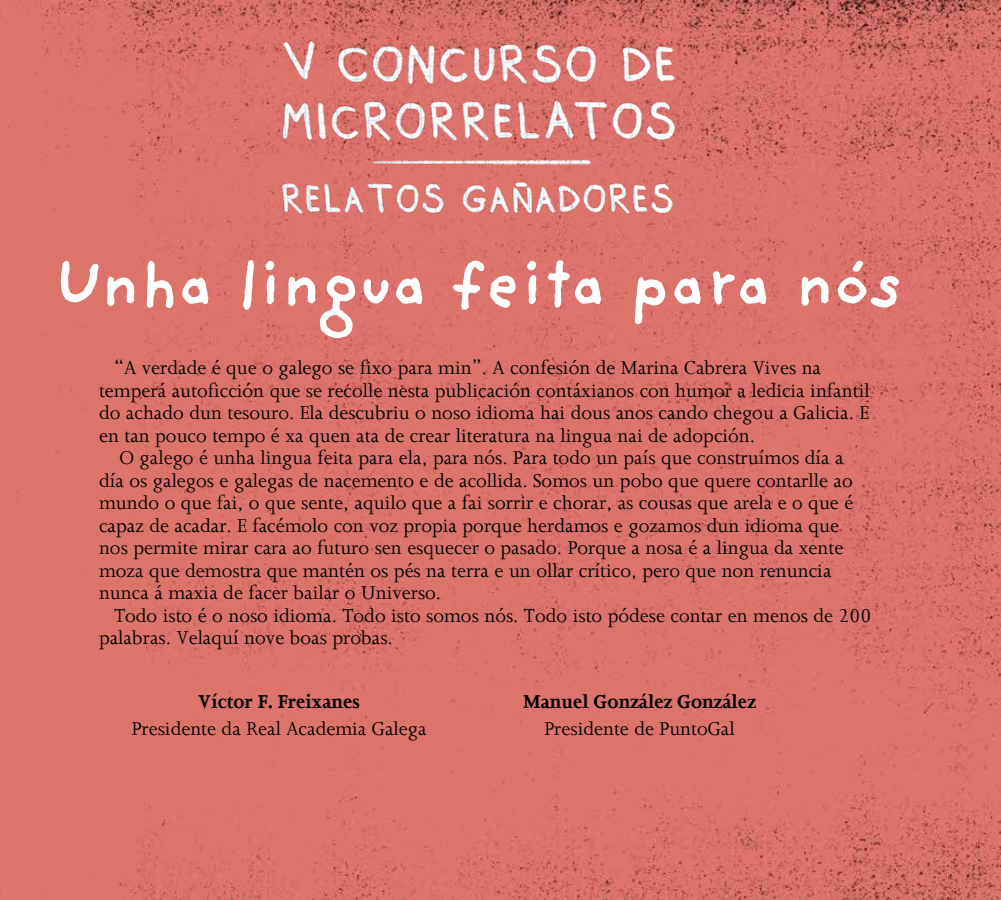
<style>
.page{position:relative;width:1001px;height:900px;background:#fff}
.page>*{position:absolute;margin:0;border:0;box-sizing:border-box;transform-origin:0 0}
.t1{font:700 66px "Providence Sans Pro";letter-spacing:-.01em;color:#fff}
.t2{font:21px/22.5px "Joanna";color:#000}
.t3{font:700 21px "Joanna";color:#000}
</style>
<div class="page">
<img style="left:0;top:0;width:1000px;height:900px">
<img style="left:205px;top:6px;width:568px;height:257px">
<p class="t1" style="left:55px;top:245px;width:849px">Unha lingua feita para nós</p>
<p class="t2" style="left:99px;top:357px;width:772px;text-indent:15px">“A verdade é que o galego se fixo para min”. A confesión de Marina Cabrera Vives na temperá autoficción que se recolle nesta publicación contáxianos con humor a ledicia infantil do achado dun tesouro. Ela descubriu o noso idioma hai dous anos cando chegou a Galicia. E en tan pouco tempo é xa quen ata de crear literatura na lingua nai de adopción.</p>
<p class="t2" style="left:99px;top:447px;width:755px;text-indent:20px">O galego é unha lingua feita para ela, para nós. Para todo un país que construímos día a día os galegos e galegas de nacemento e de acollida. Somos un pobo que quere contarlle ao mundo o que fai, o que sente, aquilo que a fai sorrir e chorar, as cousas que arela e o que é capaz de acadar. E facémolo con voz propia porque herdamos e gozamos dun idioma que nos permite mirar cara ao futuro sen esquecer o pasado. Porque a nosa é a lingua da xente moza que demostra que mantén os pés na terra e un ollar crítico, pero que non renuncia nunca á maxia de facer bailar o Universo.</p>
<p class="t2" style="left:99px;top:604px;width:773px;text-indent:15px">Todo isto é o noso idioma. Todo isto somos nós. Todo isto pódese contar en menos de 200 palabras. Velaquí nove boas probas.</p>
<p class="t3" style="left:198px;top:690px;width:163px">Víctor F. Freixanes</p>
<p class="t3" style="left:523px;top:690px;width:234px">Manuel González González</p>
<p class="t2" style="left:132px;top:717px;width:296px">Presidente da Real Academia Galega</p>
<p class="t2" style="left:544px;top:717px;width:192px">Presidente de PuntoGal</p>
</div>
